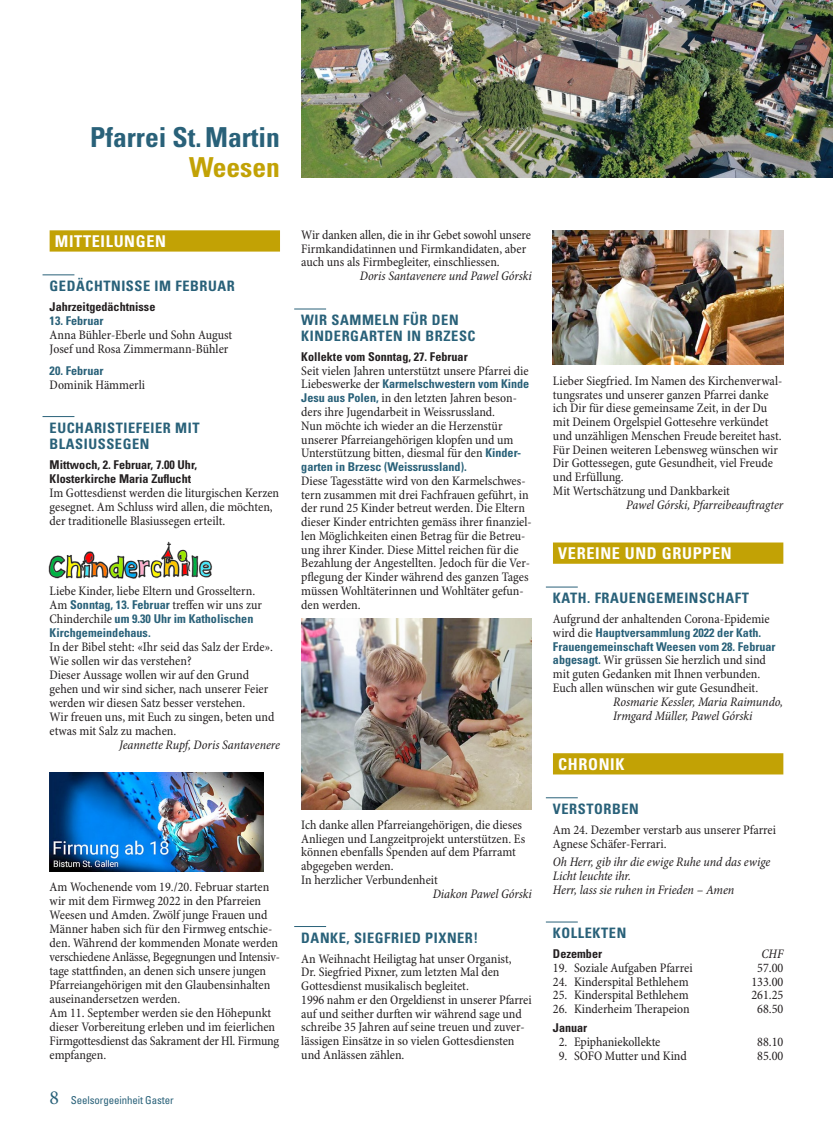
<style>
.page{position:relative;width:833px;height:1134px;background:#fff}
.page>*{position:absolute;margin:0;border:0;box-sizing:border-box;transform-origin:0 0}
.t1{font:700 condensed 27.5px "Univers LT Std";color:#296179}
.t2{font:700 condensed 27.5px "Univers LT Std";color:#c2a205}
.t3{font:700 condensed 16.25px "Univers LT Std";letter-spacing:.04em;color:#fff}
.t4{font:700 condensed 14.38px/16px "Univers LT Std";letter-spacing:.04em;color:#296179}
.t5{font:condensed 13.12px/13.8px "Minion Pro";color:#231f20}
.t6{font:italic condensed 13.12px/13.8px "Minion Pro";letter-spacing:-.005em;color:#231f20}
.t7{font:700 condensed 12.12px/14px "Univers LT Std";color:#296179}
.t8{font:700 condensed 12.12px/14px "Univers LT Std";color:#231f20}
.t9{font:condensed 10.88px "Univers LT Std";letter-spacing:-.01em;color:#296179}
.s1{font-family:"Univers LT Std";font-weight:700;font-size:12.12px;color:#296179}
.s2{font-family:"Minion Pro";font-weight:400;font-size:13.12px;color:#231f20}
.s3{font-family:"Minion Pro";font-stretch:normal;font-size:20px}
</style>
<div class="page">
<img style="left:301px;top:0;width:532px;height:177px">
<div style="left:50px;top:230px;width:230px;height:22px;background:#c2a205"></div>
<hr style="left:43px;top:275px;width:31px;height:1px;background:#296179">
<hr style="left:43px;top:416px;width:31px;height:1px;background:#296179">
<img style="left:48px;top:541px;width:164px;height:38px">
<img style="left:50px;top:772px;width:213px;height:99px">
<hr style="left:294px;top:309px;width:32px;height:1px;background:#296179">
<hr style="left:294px;top:926px;width:32px;height:1px;background:#296179">
<img style="left:301px;top:619px;width:230px;height:191px">
<div style="left:553px;top:542px;width:230px;height:22px;background:#c2a205"></div>
<hr style="left:546px;top:587px;width:32px;height:1px;background:#296179">
<div style="left:553px;top:753px;width:230px;height:21px;background:#c2a205"></div>
<hr style="left:546px;top:797px;width:32px;height:1px;background:#296179">
<hr style="left:546px;top:922px;width:32px;height:1px;background:#296179">
<img style="left:553px;top:230px;width:230px;height:134px">
<h1 class="t1" style="left:90px;top:121px;width:191px">Pfarrei St.Martin</h1>
<h1 class="t2" style="left:189px;top:151px;width:92px">Weesen</h1>
<p class="t3" style="left:55px;top:231px;width:112px">MITTEILUNGEN</p>
<p class="t4" style="left:50px;top:278px;width:187px">GEDÄCHTNISSE IM FEBRUAR</p>
<p class="t8" style="left:50px;top:300px;width:107px">Jahrzeitgedächtnisse</p>
<p class="t7" style="left:50px;top:314px;width:55px">13. Februar</p>
<p class="t5" style="left:50px;top:328px;width:184px">Anna Bühler-Eberle und Sohn August<br>Josef und Rosa Zimmermann-Bühler</p>
<p class="t7" style="left:50px;top:363px;width:55px">20. Februar</p>
<p class="t5" style="left:50px;top:378px;width:97px">Dominik Hämmerli</p>
<p class="t4" style="left:50px;top:420px;width:151px">EUCHARISTIEFEIER MIT<br>BLASIUSSEGEN</p>
<p class="t8" style="left:50px;top:457px;width:149px">Mittwoch, 2. Februar, 7.00 Uhr,<br>Klosterkirche Maria Zuflucht</p>
<p class="t5" style="left:50px;top:486px;width:231px">Im Gottesdienst werden die liturgischen Kerzen gesegnet. Am Schluss wird allen, die möchten, der traditionelle Blasiussegen erteilt.</p>
<p class="t5" style="left:50px;top:584px;width:214px">Liebe Kinder, liebe Eltern und Grosseltern.<br>Am <span class="s1">Sonntag, 13. Februar</span> treffen wir uns zur</p>
<p class="t7" style="left:50px;top:611px;width:205px"><span class="s2">Chinderchile</span> um 9.30 Uhr im Katholischen<br>Kirchgemeindehaus.</p>
<p class="t5" style="left:50px;top:640px;width:226px">In der Bibel steht: «Ihr seid das Salz der Erde».<br>Wie sollen wir das verstehen?<br>Dieser Aussage wollen wir auf den Grund gehen und wir sind sicher, nach unserer Feier werden wir diesen Satz besser verstehen.<br>Wir freuen uns, mit Euch zu singen, beten und etwas mit Salz zu machen.</p>
<p class="t6" style="left:119px;top:738px;width:162px">Jeannette Rupf, Doris Santavenere</p>
<p class="t5" style="left:50px;top:880px;width:232px">Am Wochenende vom 19./20. Februar starten wir mit dem Firmweg 2022 in den Pfarreien Weesen und Amden. Zwölf junge Frauen und Männer haben sich für den Firmweg entschie&shy;den. Während der kommenden Monate werden verschiedene Anlässe, Begegnungen und Intensiv&shy;tage stattfinden, an denen sich unsere jungen Pfarreiangehörigen mit den Glaubensinhalten auseinandersetzen werden.<br>Am 11. September werden sie den Höhepunkt dieser Vorbereitung erleben und im feierlichen Firmgottesdienst das Sakrament der Hl. Firmung empfangen.</p>
<p class="t9" style="left:50px;top:1094px;width:126px"><span class="s3">8</span> Seelsorgeeinheit Gaster</p>
<p class="t5" style="left:301px;top:228px;width:231px">Wir danken allen, die in ihr Gebet sowohl unsere<br>Firmkandidatinnen und Firmkandidaten, aber auch uns als Firmbegleiter, einschliessen.</p>
<p class="t6" style="left:360px;top:269px;width:173px">Doris Santavenere und Pawel Górski</p>
<p class="t4" style="left:301px;top:312px;width:176px">WIR SAMMELN FÜR DEN<br>KINDERGARTEN IN BRZESC</p>
<p class="t8" style="left:301px;top:350px;width:168px">Kollekte vom Sonntag, 27. Februar</p>
<p class="t5" style="left:301px;top:364px;width:229px">Seit vielen Jahren unterstützt unsere Pfarrei die</p>
<p class="t7" style="left:301px;top:377px;width:229px"><span class="s2">Liebeswerke der</span> Karmelschwestern vom Kinde</p>
<p class="t5" style="left:301px;top:392px;width:221px"><span class="s1">Jesu aus Polen,</span> in den letzten Jahren beson&shy;ders ihre Jugendarbeit in Weissrussland.<br>Nun möchte ich wieder an die Herzenstür unserer Pfarreiangehörigen klopfen und um Unterstützung bitten, diesmal für den <span class="s1">Kinder-</span></p>
<p class="t7" style="left:301px;top:460px;width:167px">garten in Brzesc (Weissrussland).</p>
<p class="t5" style="left:301px;top:474px;width:232px">Diese Tagesstätte wird von den Karmelschwes&shy;tern zusammen mit drei Fachfrauen geführt, in der rund 25 Kinder betreut werden. Die Eltern dieser Kinder entrichten gemäss ihrer finanziel&shy;len Möglichkeiten einen Betrag für die Betreu&shy;ung ihrer Kinder. Diese Mittel reichen für die Bezahlung der Angestellten. Jedoch für die Ver&shy;pflegung der Kinder während des ganzen Tages müssen Wohltäterinnen und Wohltäter gefun&shy;den werden.</p>
<p class="t5" style="left:301px;top:818px;width:225px">Ich danke allen Pfarreiangehörigen, die dieses Anliegen und Langzeitprojekt unterstützen. Es können ebenfalls Spenden auf dem Pfarramt abgegeben werden.<br>In herzlicher Verbundenheit</p>
<p class="t6" style="left:433px;top:887px;width:100px">Diakon Pawel Górski</p>
<p class="t4" style="left:301px;top:929px;width:178px">DANKE, SIEGFRIED PIXNER!</p>
<p class="t5" style="left:301px;top:952px;width:232px">An Weihnacht Heiligtag hat unser Organist,<br>Dr. Siegfried Pixner, zum letzten Mal den Gottesdienst musikalisch begleitet.<br>1996 nahm er den Orgeldienst in unserer Pfarrei auf und seither durften wir während sage und schreibe 35 Jahren auf seine treuen und zuver&shy;lässigen Einsätze in so vielen Gottesdiensten und Anlässen zählen.</p>
<p class="t5" style="left:553px;top:374px;width:231px">Lieber Siegfried. Im Namen des Kirchenverwal&shy;tungsrates und unserer ganzen Pfarrei danke ich Dir für diese gemeinsame Zeit, in der Du mit Deinem Orgelspiel Gottesehre verkündet und unzähligen Menschen Freude bereitet hast.<br>Für Deinen weiteren Lebensweg wünschen wir Dir Gottessegen, gute Gesundheit, viel Freude und Erfüllung.<br>Mit Wertschätzung und Dankbarkeit</p>
<p class="t6" style="left:626px;top:498px;width:159px">Pawel Górski, Pfarreibeauftragter</p>
<p class="t3" style="left:558px;top:543px;width:175px">VEREINE UND GRUPPEN</p>
<p class="t4" style="left:553px;top:590px;width:198px">KATH. FRAUENGEMEINSCHAFT</p>
<p class="t5" style="left:553px;top:612px;width:218px">Aufgrund der anhaltenden Corona-Epidemie</p>
<p class="t7" style="left:553px;top:626px;width:224px"><span class="s2">wird die</span> Hauptversammlung 2022 der Kath.<br>Frauengemeinschaft Weesen vom 28. Februar</p>
<p class="t5" style="left:553px;top:654px;width:214px"><span class="s1">abgesagt.</span> Wir grüssen Sie herzlich und sind mit guten Gedanken mit Ihnen verbunden.<br>Euch allen wünschen wir gute Gesundheit.</p>
<p class="t6" style="left:613px;top:695px;width:171px">Rosmarie Kessler, Maria Raimundo,<br>Irmgard Müller, Pawel Górski</p>
<p class="t3" style="left:558px;top:754px;width:68px">CHRONIK</p>
<p class="t4" style="left:553px;top:801px;width:87px">VERSTORBEN</p>
<p class="t5" style="left:553px;top:823px;width:225px">Am 24. Dezember verstarb aus unserer Pfarrei<br>Agnese Schäfer-Ferrari.</p>
<p class="t6" style="left:553px;top:856px;width:219px">Oh Herr, gib ihr die ewige Ruhe und das ewige<br>Licht leuchte ihr.<br>Herr, lass sie ruhen in Frieden – Amen</p>
<p class="t4" style="left:553px;top:925px;width:75px">KOLLEKTEN</p>
<p class="t8" style="left:553px;top:947px;width:51px">Dezember</p>
<p class="t6" style="left:761px;top:947px;width:23px">CHF</p>
<p class="t5" style="left:553px;top:961px;width:141px">19. Soziale Aufgaben Pfarrei</p>
<p class="t5" style="left:757px;top:961px;width:28px">57.00</p>
<p class="t5" style="left:553px;top:975px;width:137px">24. Kinderspital Bethlehem</p>
<p class="t5" style="left:751px;top:975px;width:33px">133.00</p>
<p class="t5" style="left:553px;top:989px;width:137px">25. Kinderspital Bethlehem</p>
<p class="t5" style="left:751px;top:989px;width:33px">261.25</p>
<p class="t5" style="left:553px;top:1003px;width:138px">26. Kinderheim Therapeion</p>
<p class="t5" style="left:757px;top:1003px;width:28px">68.50</p>
<p class="t8" style="left:553px;top:1021px;width:36px">Januar</p>
<p class="t5" style="left:559px;top:1035px;width:103px">2. Epiphaniekollekte</p>
<p class="t5" style="left:757px;top:1035px;width:28px">88.10</p>
<p class="t5" style="left:559px;top:1049px;width:129px">9. SOFO Mutter und Kind</p>
<p class="t5" style="left:757px;top:1049px;width:28px">85.00</p>
</div>
